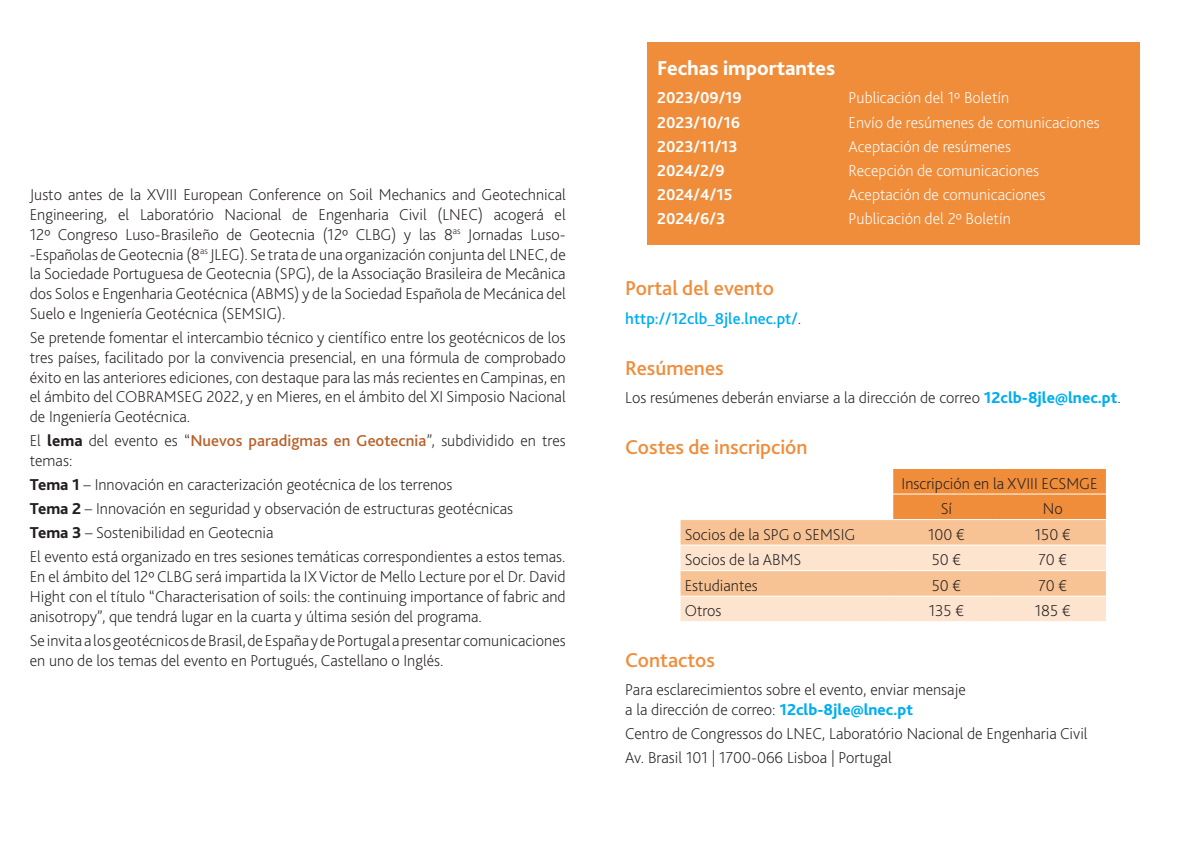
<style>
.page{position:relative;width:1191px;height:851px;background:#fff}
.page>*{position:absolute;margin:0;border:0;box-sizing:border-box;transform-origin:0 0}
.t1{font:500 21px "Bliss 2";color:#ef8d3b}
.t2{font:800 21px "Bliss 2";color:#fff}
.t3{font:200 16.5px/19.8px "Bliss 2";color:#231f20}
.t4{font:200 16.5px "Bliss 2";color:#fff}
.t5{font:700 16.5px "Bliss 2";color:#fff}
.t6{font:500 16.5px "Bliss 2";color:#00aeef}
.s1{font-weight:800}
.s2{font-weight:500;color:#b7632d}
.s3{font-weight:200;color:#231f20}
.s4{font-weight:800;color:#00aeef}
</style>
<div class="page">
<svg style="left:680px;top:469px;width:426px;height:152px"></svg>
<hr style="left:680px;top:493px;width:213px;height:1px;background:#fff">
<hr style="left:893px;top:493px;width:106px;height:1px;background:#fff">
<hr style="left:999px;top:493px;width:107px;height:1px;background:#fff">
<hr style="left:680px;top:519px;width:213px;height:1px;background:#fff">
<hr style="left:893px;top:519px;width:106px;height:1px;background:#fff">
<hr style="left:999px;top:519px;width:107px;height:1px;background:#fff">
<hr style="left:680px;top:544px;width:213px;height:1px;background:#fff">
<hr style="left:893px;top:544px;width:106px;height:1px;background:#fff">
<hr style="left:999px;top:544px;width:107px;height:1px;background:#fff">
<hr style="left:680px;top:570px;width:213px;height:1px;background:#fff">
<hr style="left:893px;top:570px;width:106px;height:1px;background:#fff">
<hr style="left:999px;top:570px;width:107px;height:1px;background:#fff">
<hr style="left:680px;top:595px;width:213px;height:1px;background:#fff">
<hr style="left:893px;top:595px;width:106px;height:1px;background:#fff">
<hr style="left:999px;top:595px;width:107px;height:1px;background:#fff">
<div style="left:647px;top:43px;width:492px;height:201px;background:#ef8d3b"></div>
<p class="t3" style="left:30px;top:184px;width:537px;text-align:justify">Justo antes de la XVIII European Conference on Soil Mechanics and Geotechnical Engineering, el Laboratório Nacional de Engenharia Civil (LNEC) acogerá el 12º Congreso Luso-Brasileño de Geotecnia (12º CLBG) y las 8<sup>as</sup> Jornadas Luso--Españolas de Geotecnia (8<sup>as</sup> JLEG). Se trata de una organización conjunta del LNEC, de la Sociedade Portuguesa de Geotecnia (SPG), de la Associação Brasileira de Mecânica dos Solos e Engenharia Geotécnica (ABMS) y de la Sociedad Española de Mecánica del Suelo e Ingeniería Geotécnica (SEMSIG).</p>
<p class="t3" style="left:30px;top:327px;width:537px;text-align:justify">Se pretende fomentar el intercambio técnico y científico entre los geotécnicos de los tres países, facilitado por la convivencia presencial, en una fórmula de comprobado éxito en las anteriores ediciones, con destaque para las más recientes en Campinas, en el ámbito del COBRAMSEG 2022, y en Mieres, en el ámbito del XI Simposio Nacional de Ingeniería Geotécnica.</p>
<p class="t3" style="left:30px;top:430px;width:537px">El <span class="s1">lema</span> del evento es “<span class="s2">Nuevos paradigmas en Geotecnia</span>”, subdividido en tres temas:</p>
<p class="t3" style="left:30px;top:472px;width:537px;line-height:24px"><span class="s1">Tema 1</span> – Innovación en caracterización geotécnica de los terrenos<br><span class="s1">Tema 2</span> – Innovación en seguridad y observación de estructuras geotécnicas<br><span class="s1">Tema 3</span> – Sostenibilidad en Geotecnia<br>El evento está organizado en tres sesiones temáticas correspondientes a estos temas.</p>
<p class="t3" style="left:30px;top:566px;width:537px;text-align:justify">En el ámbito del 12º CLBG será impartida la IX Victor de Mello Lecture por el Dr. David Hight con el título “Characterisation of soils: the continuing importance of fabric and anisotropy”, que tendrá lugar en la cuarta y última sesión del programa.</p>
<p class="t3" style="left:30px;top:630px;width:537px">Se invita a los geotécnicos de Brasil, de España y de Portugal a presentar comunicaciones en uno de los temas del evento en Portugués, Castellano o Inglés.</p>
<p class="t2" style="left:657px;top:55px;width:180px">Fechas importantes</p>
<p class="t5" style="left:657px;top:88px;width:86px">2023/09/19</p>
<p class="t4" style="left:848px;top:88px;width:162px">Publicación del 1º Boletín</p>
<p class="t5" style="left:657px;top:112px;width:84px">2023/10/16</p>
<p class="t4" style="left:848px;top:112px;width:253px">Envío de resúmenes de comunicaciones</p>
<p class="t5" style="left:657px;top:136px;width:82px">2023/11/13</p>
<p class="t4" style="left:848px;top:136px;width:164px">Aceptación de resúmenes</p>
<p class="t5" style="left:657px;top:160px;width:69px">2024/2/9</p>
<p class="t4" style="left:848px;top:160px;width:192px">Recepción de comunicaciones</p>
<p class="t5" style="left:657px;top:184px;width:77px">2024/4/15</p>
<p class="t4" style="left:848px;top:184px;width:198px">Aceptación de comunicaciones</p>
<p class="t5" style="left:657px;top:208px;width:70px">2024/6/3</p>
<p class="t4" style="left:848px;top:208px;width:164px">Publicación del 2º Boletín</p>
<p class="t1" style="left:625px;top:275px;width:150px">Portal del evento</p>
<p class="t6" style="left:625px;top:308px;width:177px">http://12clb_8jle.lnec.pt/<span class="s3">.</span></p>
<p class="t1" style="left:625px;top:354px;width:100px">Resúmenes</p>
<p class="t3" style="left:625px;top:387px;width:497px">Los resúmenes deberán enviarse a la dirección de correo <span class="s4">12clb-8jle@lnec.pt</span>.</p>
<p class="t1" style="left:625px;top:433px;width:184px">Costes de inscripción</p>
<p class="t3" style="left:940px;top:470px;width:158px;line-height:25.5px;text-indent:-39px">Inscripción en la XVIII ECSMGE<br>Sí</p>
<p class="t3" style="left:1042px;top:498px;width:21px">No</p>
<p class="t3" style="left:685px;top:524px;width:172px">Socios de la SPG o SEMSIG</p>
<p class="t3" style="left:928px;top:524px;width:38px">100 €</p>
<p class="t3" style="left:1034px;top:524px;width:37px">150 €</p>
<p class="t3" style="left:685px;top:549px;width:118px">Socios de la ABMS</p>
<p class="t3" style="left:931px;top:549px;width:31px">50 €</p>
<p class="t3" style="left:1038px;top:549px;width:30px">70 €</p>
<p class="t3" style="left:685px;top:575px;width:75px">Estudiantes</p>
<p class="t3" style="left:931px;top:575px;width:31px">50 €</p>
<p class="t3" style="left:1038px;top:575px;width:30px">70 €</p>
<p class="t3" style="left:685px;top:600px;width:38px">Otros</p>
<p class="t3" style="left:928px;top:600px;width:37px">135 €</p>
<p class="t3" style="left:1034px;top:600px;width:37px">185 €</p>
<p class="t1" style="left:625px;top:646px;width:91px">Contactos</p>
<p class="t3" style="left:625px;top:679px;width:342px">Para esclarecimientos sobre el evento, enviar mensaje a la dirección de correo: <span class="s4">12clb-8jle@lnec.pt</span></p>
<p class="t3" style="left:625px;top:721px;width:464px;line-height:24px">Centro de Congressos do LNEC, Laboratório Nacional de Engenharia Civil<br>Av. Brasil 101 | 1700-066 Lisboa | Portugal</p>
</div>
